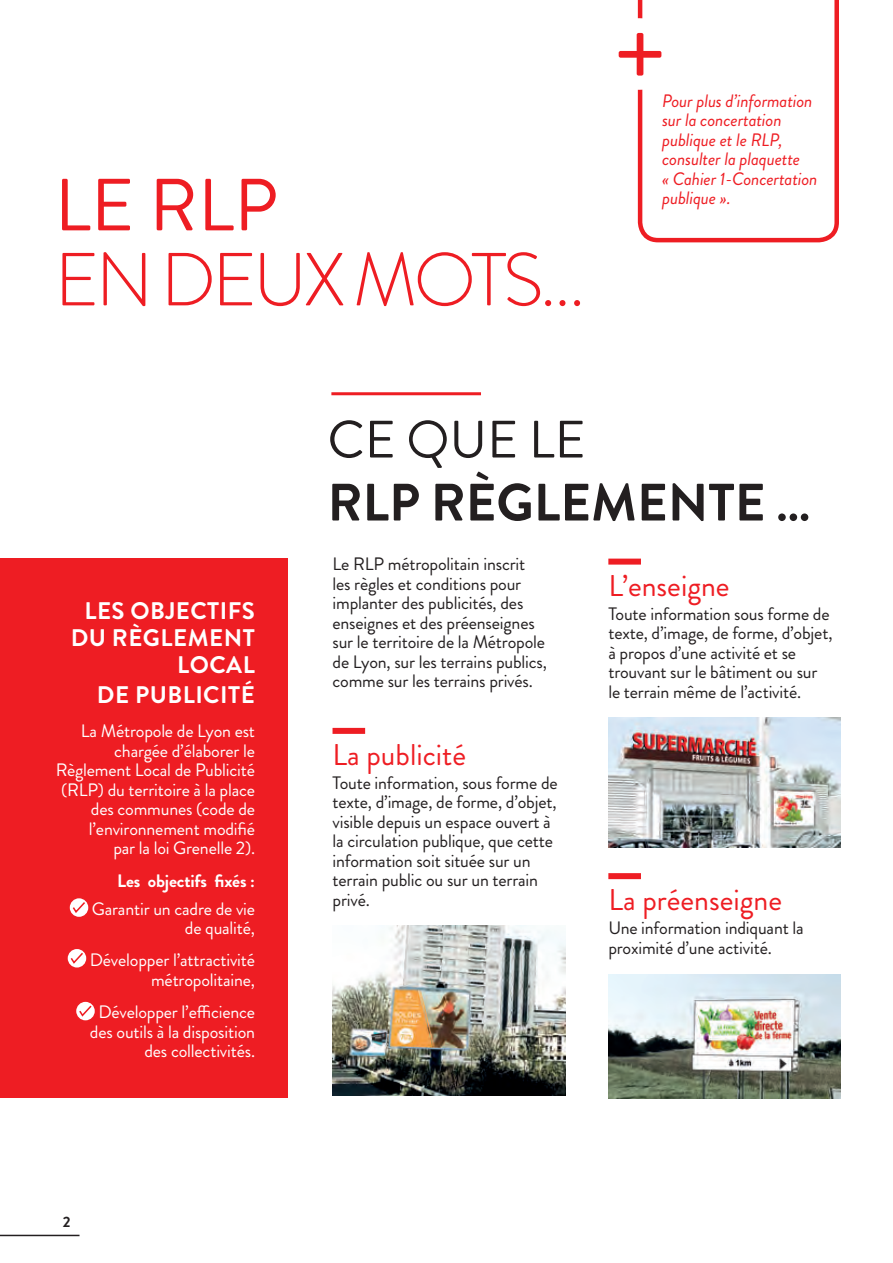
<style>
.page{position:relative;width:893px;height:1263px;background:#fff}
.page>*{position:absolute;margin:0;border:0;box-sizing:border-box;transform-origin:0 0}
.t1{font:102.3px "Brandon Grotesque";color:#ee1d23}
.t2{font:300 74.85px "Brandon Grotesque";letter-spacing:-.05em;color:#ee1d23}
.t3{font:73.65px "Brandon Grotesque";color:#ee1d23}
.t4{font:700 52.5px "Brandon Grotesque";color:#231f20}
.t5{font:52.5px "Brandon Grotesque";color:#231f20}
.t6{font:30px "Brandon Grotesque";color:#ee1d23}
.t7{font:700 24px/27px "Brandon Grotesque";letter-spacing:.02em;color:#fff;text-align:right}
.t8{font:18px/19.5px "Brandon Grotesque";letter-spacing:-.01em;color:#231f20}
.t9{font:18px/19.5px "Brandon Grotesque";letter-spacing:-.01em;color:#fff;text-align:right}
.t10{font:italic 18px/19.5px "Brandon Grotesque";letter-spacing:-.01em;color:#ee1d23}
.t11{font:700 18px "Brandon Grotesque";letter-spacing:-.01em;color:#fff}
.t12{font:700 15px "Brandon Grotesque";color:#231f20}
</style>
<div class="page">
<hr style="left:0;top:1235px;width:80px;height:1px;background:#231f20">
<svg style="left:638px;top:0;width:201px;height:242px"></svg>
<div style="left:0;top:558px;width:287px;height:539px;background:#ee1d23"></div>
<svg style="left:70px;top:898px;width:18px;height:19px"></svg>
<svg style="left:71px;top:900px;width:16px;height:14px"></svg>
<div style="left:68px;top:949px;width:18px;height:18px;background:#fff;border-radius:50%"></div>
<svg style="left:69px;top:951px;width:16px;height:14px"></svg>
<svg style="left:76px;top:1002px;width:19px;height:18px"></svg>
<svg style="left:78px;top:1004px;width:15px;height:14px"></svg>
<div style="left:333px;top:728px;width:32px;height:6px;background:#ee1d23"></div>
<img style="left:333px;top:925px;width:232px;height:171px">
<hr style="left:331px;top:392px;width:150px;height:3px;background:#ee1d23">
<div style="left:608px;top:559px;width:33px;height:6px;background:#ee1d23"></div>
<img style="left:608px;top:717px;width:232px;height:130px">
<div style="left:608px;top:873px;width:33px;height:6px;background:#ee1d23"></div>
<img style="left:608px;top:975px;width:232px;height:123px">
<div style="left:603px;top:18px;width:72px;height:72px;background:#fff;border-radius:50%"></div>
<h3 class="t3" style="left:55px;top:154px;width:225px">LE RLP</h3>
<h2 class="t2" style="left:55px;top:228px;width:533px">EN DEUX MOTS…</h2>
<h1 class="t1" style="left:614px;top:-16px;width:53px">+</h1>
<p class="t10" style="left:662px;top:91px;width:157px">Pour plus d’information sur la concertation publique et le RLP, consulter la plaquette<br>« Cahier 1-Concertation publique ».</p>
<h3 class="t7" style="left:71px;top:598px;width:186px">LES OBJECTIFS<br>DU RÈGLEMENT<br>LOCAL</h3>
<h3 class="t7" style="left:97px;top:682px;width:159px">DE PUBLICITÉ</h3>
<p class="t9" style="left:56px;top:722px;width:201px">La Métropole de Lyon est chargée d’élaborer le<br>Règlement Local de Publicité (RLP) du territoire à la place des communes (code de l’environnement modifié<br>par la loi Grenelle 2).</p>
<p class="t11" style="left:117px;top:868px;width:139px">Les objectifs fixés :</p>
<p class="t9" style="left:92px;top:899px;width:165px">Garantir un cadre de vie de qualité,</p>
<p class="t9" style="left:90px;top:951px;width:167px">Développer l’attractivité métropolitaine,</p>
<p class="t9" style="left:90px;top:1002px;width:167px">Développer l’efficience des outils à la disposition des collectivités.</p>
<p class="t12" style="left:63px;top:1211px;width:9px">2</p>
<h3 class="t5" style="left:327px;top:403px;width:260px">CE QUE LE</h3>
<h3 class="t4" style="left:327px;top:466px;width:485px">RLP RÈGLEMENTE …</h3>
<p class="t8" style="left:333px;top:555px;width:216px">Le RLP métropolitain inscrit les règles et conditions pour implanter des publicités, des enseignes et des préenseignes sur le territoire de la Métropole de Lyon, sur les terrains publics, comme sur les terrains privés.</p>
<h3 class="t6" style="left:333px;top:734px;width:135px">La publicité</h3>
<p class="t8" style="left:333px;top:773px;width:227px">Toute information, sous forme de texte, d’image, de forme, d’objet, visible depuis un espace ouvert à la circulation publique, que cette information soit située sur un terrain public ou sur un terrain privé.</p>
<h3 class="t6" style="left:608px;top:565px;width:123px">L’enseigne</h3>
<p class="t8" style="left:608px;top:604px;width:226px">Toute information sous forme de texte, d’image, de forme, d’objet, à propos d’une activité et se trouvant sur le bâtiment ou sur le terrain même de l’activité.</p>
<h3 class="t6" style="left:608px;top:879px;width:175px">La préenseigne</h3>
<p class="t8" style="left:608px;top:918px;width:197px">Une information indiquant la proximité d’une activité.</p>
</div>
